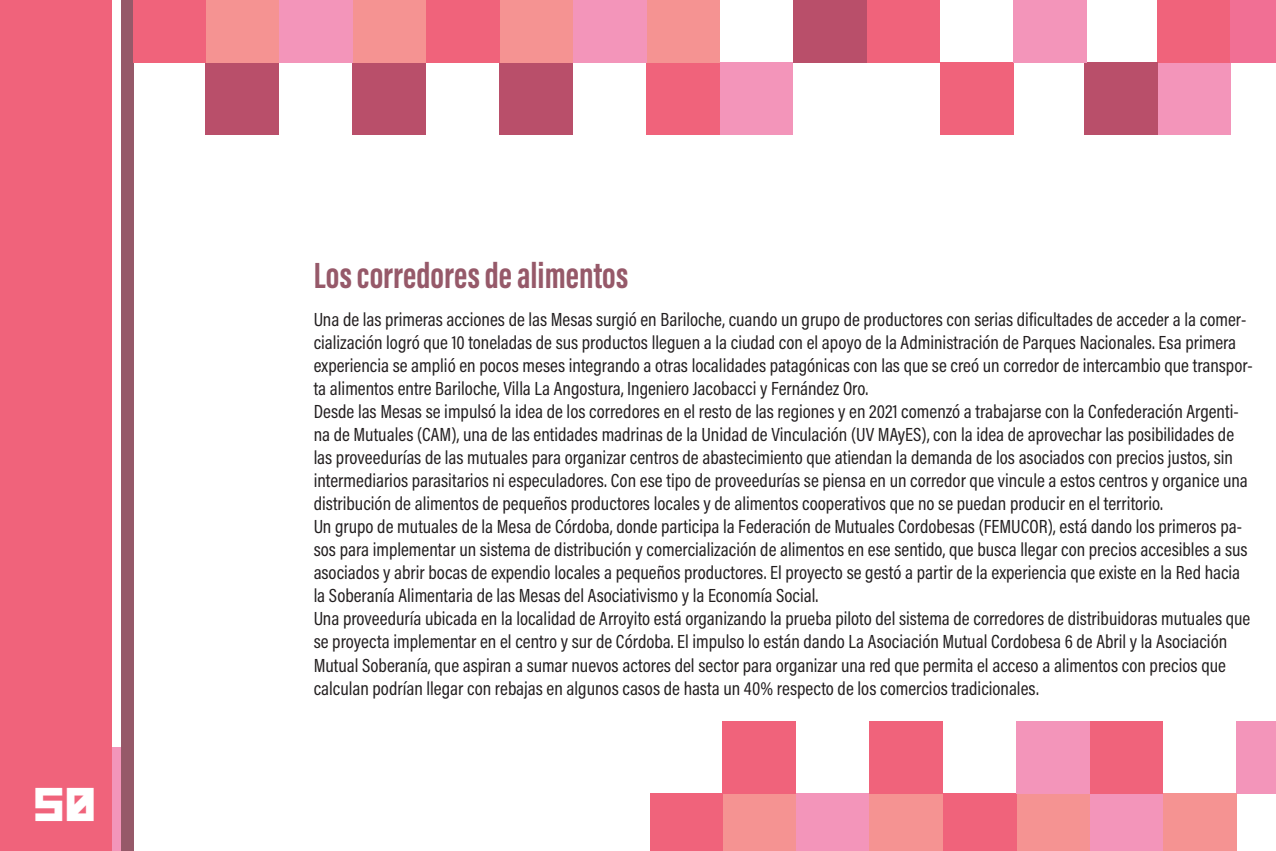
<style>
.page{position:relative;width:1276px;height:851px;background:#fff}
.page>*{position:absolute;margin:0;border:0;box-sizing:border-box;transform-origin:0 0}
.t1{font:45px "Kremlin";color:#fff}
.Estilo_de_párrafo_8{font:700 37.5px "Acumin Pro Extra Cond";color:#965969}
.Cuerpo{font:19.2px/23.1px "Acumin Pro Cond";color:#231f20}
</style>
<div class="page">
<div style="left:121px;top:747px;width:12px;height:103px;background:#965969"></div>
<div style="left:110px;top:747px;width:11px;height:103px;background:#f395ba"></div>
<div style="left:0;top:0;width:112px;height:850px;background:#f0637b"></div>
<div style="left:121px;top:0;width:12px;height:747px;background:#965969"></div>
<div style="left:1157px;top:63px;width:74px;height:72px;background:#f395ba"></div>
<div style="left:1157px;top:0;width:74px;height:63px;background:#f0637b"></div>
<div style="left:1084px;top:63px;width:73px;height:72px;background:#b94f6a"></div>
<div style="left:1231px;top:0;width:45px;height:63px;background:#f16f94"></div>
<div style="left:352px;top:63px;width:74px;height:72px;background:#b94f6a"></div>
<div style="left:352px;top:0;width:74px;height:63px;background:#f59392"></div>
<div style="left:279px;top:0;width:73px;height:63px;background:#f395ba"></div>
<div style="left:205px;top:63px;width:74px;height:72px;background:#b94f6a"></div>
<div style="left:205px;top:0;width:74px;height:63px;background:#f59392"></div>
<div style="left:133px;top:0;width:72px;height:63px;background:#f0637b"></div>
<div style="left:940px;top:63px;width:73px;height:72px;background:#f0637b"></div>
<div style="left:866px;top:0;width:74px;height:63px;background:#f0637b"></div>
<div style="left:793px;top:0;width:73px;height:63px;background:#b94f6a"></div>
<div style="left:1013px;top:0;width:73px;height:63px;background:#f395ba"></div>
<div style="left:719px;top:63px;width:74px;height:72px;background:#f395ba"></div>
<div style="left:646px;top:63px;width:73px;height:72px;background:#f0637b"></div>
<div style="left:646px;top:0;width:73px;height:63px;background:#f59392"></div>
<div style="left:573px;top:0;width:73px;height:63px;background:#f395ba"></div>
<div style="left:499px;top:63px;width:74px;height:72px;background:#b94f6a"></div>
<div style="left:499px;top:0;width:74px;height:63px;background:#f59392"></div>
<div style="left:426px;top:0;width:73px;height:63px;background:#f0637b"></div>
<div style="left:869px;top:793px;width:73px;height:57px;background:#f59392"></div>
<div style="left:795px;top:793px;width:74px;height:57px;background:#f395ba"></div>
<div style="left:869px;top:721px;width:73px;height:72px;background:#f0637b"></div>
<div style="left:722px;top:793px;width:73px;height:57px;background:#f59392"></div>
<div style="left:650px;top:793px;width:72px;height:57px;background:#f0637b"></div>
<div style="left:722px;top:721px;width:73px;height:72px;background:#f0637b"></div>
<div style="left:1236px;top:721px;width:40px;height:72px;background:#f395ba"></div>
<div style="left:1163px;top:793px;width:73px;height:57px;background:#f59392"></div>
<div style="left:1089px;top:793px;width:74px;height:57px;background:#f395ba"></div>
<div style="left:1089px;top:721px;width:74px;height:72px;background:#f0637b"></div>
<div style="left:1016px;top:793px;width:73px;height:57px;background:#f59392"></div>
<div style="left:943px;top:793px;width:73px;height:57px;background:#f0637b"></div>
<div style="left:1016px;top:721px;width:73px;height:72px;background:#f395ba"></div>
<h1 class="t1" style="left:35px;top:787px;width:64px">50</h1>
<p class="Estilo_de_párrafo_8" style="left:314px;top:252px;width:316px">Los corredores de alimentos</p>
<p class="Cuerpo" style="left:314px;top:307px;width:940px">Una de las primeras acciones de las Mesas surgió en Bariloche, cuando un grupo de productores con serias dificultades de acceder a la comer&shy;cialización logró que 10 toneladas de sus productos lleguen a la ciudad con el apoyo de la Administración de Parques Nacionales. Esa primera experiencia se amplió en pocos meses integrando a otras localidades patagónicas con las que se creó un corredor de intercambio que transpor&shy;ta alimentos entre Bariloche, Villa La Angostura, Ingeniero Jacobacci y Fernández Oro.</p>
<p class="Cuerpo" style="left:314px;top:399px;width:935px">Desde las Mesas se impulsó la idea de los corredores en el resto de las regiones y en 2021 comenzó a trabajarse con la Confederación Argenti&shy;na de Mutuales (CAM), una de las entidades madrinas de la Unidad de Vinculación (UV MAyES), con la idea de aprovechar las posibilidades de las proveedurías de las mutuales para organizar centros de abastecimiento que atiendan la demanda de los asociados con precios justos, sin intermediarios parasitarios ni especuladores. Con ese tipo de proveedurías se piensa en un corredor que vincule a estos centros y organice una distribución de alimentos de pequeños productores locales y de alimentos cooperativos que no se puedan producir en el territorio.</p>
<p class="Cuerpo" style="left:314px;top:514px;width:935px">Un grupo de mutuales de la Mesa de Córdoba, donde participa la Federación de Mutuales Cordobesas (FEMUCOR), está dando los primeros pa&shy;sos para implementar un sistema de distribución y comercialización de alimentos en ese sentido, que busca llegar con precios accesibles a sus asociados y abrir bocas de expendio locales a pequeños productores. El proyecto se gestó a partir de la experiencia que existe en la Red hacia la Soberanía Alimentaria de las Mesas del Asociativismo y la Economía Social.</p>
<p class="Cuerpo" style="left:314px;top:606px;width:938px">Una proveeduría ubicada en la localidad de Arroyito está organizando la prueba piloto del sistema de corredores de distribuidoras mutuales que se proyecta implementar en el centro y sur de Córdoba. El impulso lo están dando La Asociación Mutual Cordobesa 6 de Abril y la Asociación Mutual Soberanía, que aspiran a sumar nuevos actores del sector para organizar una red que permita el acceso a alimentos con precios que calculan podrían llegar con rebajas en algunos casos de hasta un 40% respecto de los comercios tradicionales.</p>
</div>
